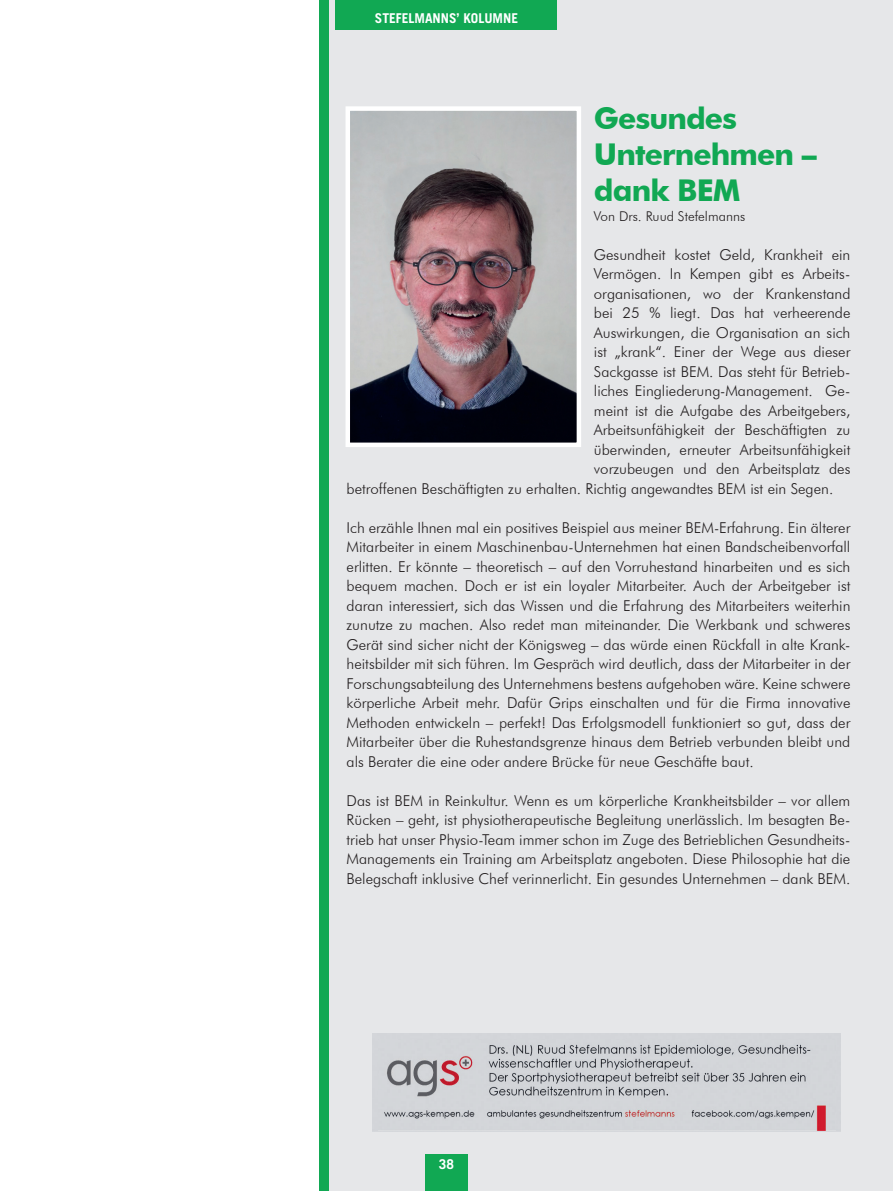
<style>
.page{position:relative;width:893px;height:1191px;background:#fff}
.page>*{position:absolute;margin:0;border:0;box-sizing:border-box;transform-origin:0 0}
.t1{font:700 30px/36px "Futura BT";letter-spacing:-.03em;color:#11a853}
.t2{font:300 15px/19.5px "Futura BT";color:#231f20;text-align:justify}
.t3{font:300 13.5px "Futura BT";color:#231f20}
.t4{font:700 13.5px "Trade Gothic LT";color:#fff}
</style>
<div class="page">
<div style="left:328px;top:0;width:565px;height:1191px;background:#e6e7e9"></div>
<svg style="left:345px;top:106px;width:236px;height:341px;background:#91878c"></svg>
<div style="left:425px;top:1154px;width:43px;height:37px;background:#11a853"></div>
<div style="left:320px;top:0;width:9px;height:1191px;background:#11a853"></div>
<div style="left:336px;top:0;width:221px;height:30px;background:#11a853"></div>
<div style="left:373px;top:1033px;width:467px;height:98px;background:#d3d5d9"></div>
<img style="left:379px;top:1039px;width:456px;height:91px">
<p class="t4" style="left:375px;top:10px;width:145px">STEFELMANNS’ KOLUMNE</p>
<h1 class="t1" style="left:594px;top:100px;width:224px">Gesundes<br>Unternehmen – dank BEM</h1>
<p class="t3" style="left:594px;top:208px;width:153px">Von Drs. Ruud Stefelmanns</p>
<p class="t2" style="left:594px;top:244px;width:258px">Gesundheit kostet Geld, Krankheit ein</p>
<p class="t2" style="left:594px;top:264px;width:258px">Vermögen. In Kempen gibt es Arbeits-</p>
<p class="t2" style="left:594px;top:283px;width:258px">organisationen, wo der Krankenstand</p>
<p class="t2" style="left:594px;top:303px;width:258px">bei 25 % liegt. Das hat verheerende</p>
<p class="t2" style="left:594px;top:322px;width:258px">Auswirkungen, die Organisation an sich</p>
<p class="t2" style="left:594px;top:342px;width:258px">ist „krank“. Einer der Wege aus dieser</p>
<p class="t2" style="left:594px;top:361px;width:258px">Sackgasse ist BEM. Das steht für Betrieb-</p>
<p class="t2" style="left:594px;top:381px;width:258px">liches Eingliederung-Management. Ge-</p>
<p class="t2" style="left:594px;top:400px;width:258px">meint ist die Aufgabe des Arbeitgebers,</p>
<p class="t2" style="left:594px;top:420px;width:258px">Arbeitsunfähigkeit der Beschäftigten zu</p>
<p class="t2" style="left:594px;top:439px;width:258px">überwinden, erneuter Arbeitsunfähigkeit</p>
<p class="t2" style="left:594px;top:459px;width:258px">vorzubeugen und den Arbeitsplatz des</p>
<p class="t2" style="left:347px;top:478px;width:488px">betroffenen Beschäftigten zu erhalten. Richtig angewandtes BEM ist ein Segen.</p>
<p class="t2" style="left:347px;top:517px;width:505px">Ich erzähle Ihnen mal ein positives Beispiel aus meiner BEM-Erfahrung. Ein älterer Mitarbeiter in einem Maschinenbau-Unternehmen hat einen Bandscheibenvorfall erlitten. Er könnte – theoretisch – auf den Vorruhestand hinarbeiten und es sich bequem machen. Doch er ist ein loyaler Mitarbeiter. Auch der Arbeitgeber ist daran interessiert, sich das Wissen und die Erfahrung des Mitarbeiters weiterhin zunutze zu machen. Also redet man miteinander. Die Werkbank und schweres Gerät sind sicher nicht der Königsweg – das würde einen Rückfall in alte Krank&shy;heitsbilder mit sich führen. Im Gespräch wird deutlich, dass der Mitarbeiter in der Forschungsabteilung des Unternehmens bestens aufgehoben wäre. Keine schwere körperliche Arbeit mehr. Dafür Grips einschalten und für die Firma innovative Methoden entwickeln – perfekt! Das Erfolgsmodell funktioniert so gut, dass der Mitarbeiter über die Ruhestandsgrenze hinaus dem Betrieb verbunden bleibt und als Berater die eine oder andere Brücke für neue Geschäfte baut.</p>
<p class="t2" style="left:347px;top:790px;width:505px">Das ist BEM in Reinkultur. Wenn es um körperliche Krankheitsbilder – vor allem Rücken – geht, ist physiotherapeutische Begleitung unerlässlich. Im besagten Be&shy;trieb hat unser Physio-Team immer schon im Zuge des Betrieblichen Gesundheits-Managements ein Training am Arbeitsplatz angeboten. Diese Philosophie hat die Belegschaft inklusive Chef verinnerlicht. Ein gesundes Unternehmen – dank BEM.</p>
<p class="t4" style="left:439px;top:1155px;width:17px">38</p>
</div>
